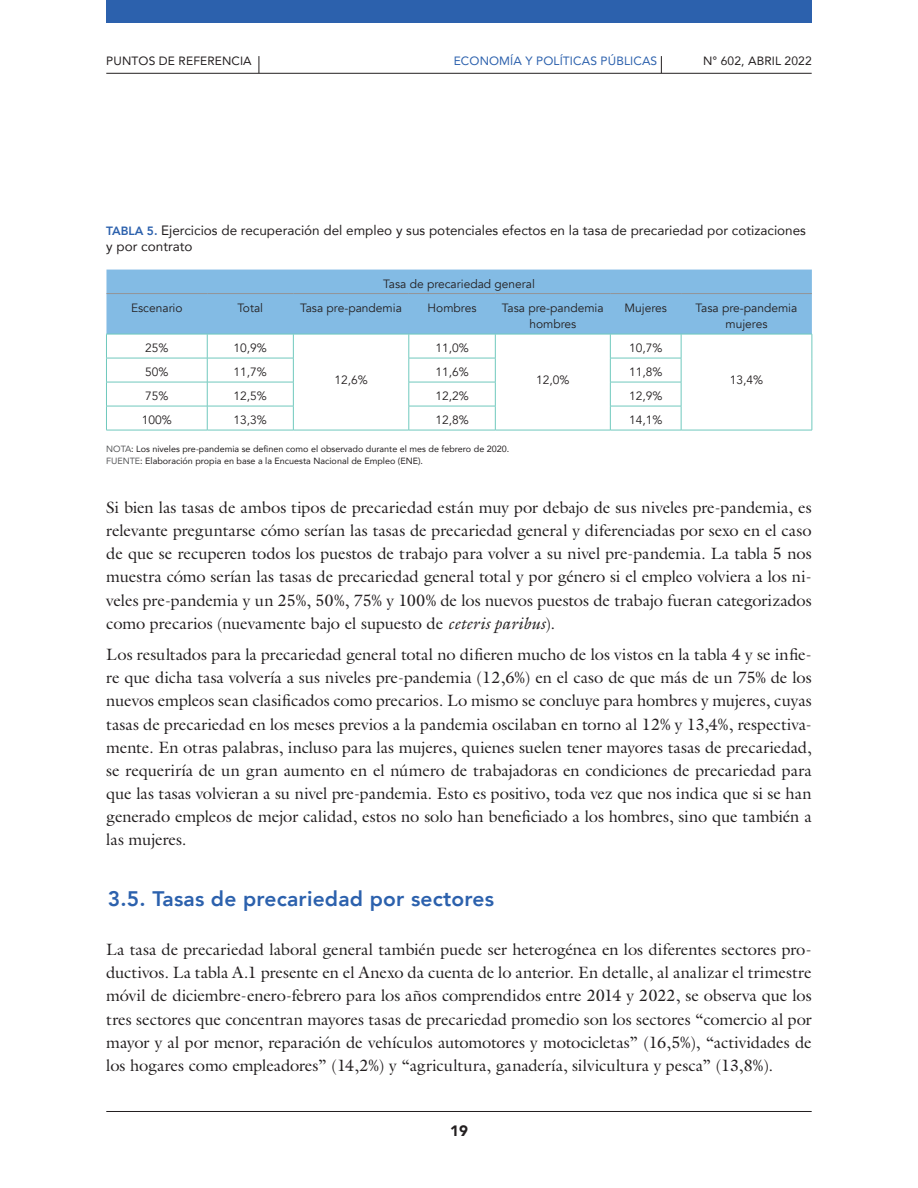
<style>
.page{position:relative;width:918px;height:1188px;background:#fff}
.page>*{position:absolute;margin:0;border:0;box-sizing:border-box;transform-origin:0 0}
.t1{font:800 21px "Avenir";letter-spacing:.01em;color:#2c61ad}
.t2{font:16.5px/23.1px "Galliard Pro";letter-spacing:-.005em;color:#231f20;text-align:justify}
.t3{font:900 15px "Avenir";color:#231f20}
.t4{font:13.5px/16.2px "Avenir";color:#231f20}
.t5{font:12px/16.5px "Avenir";color:#231f20;text-align:center}
.t6{font:12px "Avenir";letter-spacing:.01em;color:#231f20}
.t7{font:12px "Avenir";letter-spacing:.01em;color:#2c61ad}
.t8{font:9px/12px "Avenir";color:#231f20}
.s1{font-weight:800;font-size:12px;color:#2c61ad}
.s2{color:#57585a}
.s3{font-style:italic}
</style>
<div class="page">
<hr style="left:106px;top:1111px;width:706px;height:1px;background:#231f20">
<div style="left:106px;top:0;width:706px;height:23px;background:#2c61ad"></div>
<hr style="left:106px;top:73px;width:706px;height:1px;background:#231f20">
<svg style="left:259px;top:56px;width:1px;height:17px"></svg>
<svg style="left:661px;top:56px;width:1px;height:17px"></svg>
<div style="left:106px;top:270px;width:706px;height:64px;background:#83bbe4"></div>
<hr style="left:207px;top:358px;width:87px;height:1px;background:#70c9be">
<hr style="left:409px;top:358px;width:87px;height:1px;background:#70c9be">
<hr style="left:610px;top:358px;width:71px;height:1px;background:#70c9be">
<hr style="left:207px;top:382px;width:87px;height:1px;background:#70c9be">
<hr style="left:409px;top:382px;width:87px;height:1px;background:#70c9be">
<hr style="left:610px;top:382px;width:71px;height:1px;background:#70c9be">
<hr style="left:207px;top:406px;width:87px;height:1px;background:#70c9be">
<svg style="left:293px;top:335px;width:1px;height:95px"></svg>
<hr style="left:409px;top:406px;width:87px;height:1px;background:#70c9be">
<svg style="left:409px;top:335px;width:1px;height:95px"></svg>
<svg style="left:495px;top:335px;width:1px;height:95px"></svg>
<hr style="left:610px;top:406px;width:71px;height:1px;background:#70c9be">
<svg style="left:610px;top:335px;width:1px;height:95px"></svg>
<svg style="left:681px;top:335px;width:1px;height:95px"></svg>
<hr style="left:106px;top:358px;width:101px;height:1px;background:#70c9be">
<hr style="left:106px;top:382px;width:101px;height:1px;background:#70c9be">
<hr style="left:106px;top:406px;width:101px;height:1px;background:#70c9be">
<hr style="left:106px;top:293px;width:101px;height:1px;background:#939598">
<hr style="left:207px;top:293px;width:86px;height:1px;background:#939598">
<hr style="left:293px;top:293px;width:116px;height:1px;background:#939598">
<hr style="left:409px;top:293px;width:86px;height:1px;background:#939598">
<hr style="left:495px;top:293px;width:115px;height:1px;background:#939598">
<hr style="left:610px;top:293px;width:71px;height:1px;background:#939598">
<hr style="left:681px;top:293px;width:131px;height:1px;background:#939598">
<hr style="left:207px;top:334px;width:86px;height:1px;background:#70c9be">
<hr style="left:293px;top:334px;width:116px;height:1px;background:#70c9be">
<hr style="left:409px;top:334px;width:86px;height:1px;background:#70c9be">
<hr style="left:495px;top:334px;width:115px;height:1px;background:#70c9be">
<hr style="left:610px;top:334px;width:71px;height:1px;background:#70c9be">
<hr style="left:681px;top:334px;width:131px;height:1px;background:#70c9be">
<svg style="left:812px;top:334px;width:1px;height:96px"></svg>
<hr style="left:207px;top:430px;width:86px;height:1px;background:#70c9be">
<hr style="left:293px;top:430px;width:116px;height:1px;background:#70c9be">
<hr style="left:409px;top:430px;width:86px;height:1px;background:#70c9be">
<hr style="left:495px;top:430px;width:115px;height:1px;background:#70c9be">
<hr style="left:610px;top:430px;width:71px;height:1px;background:#70c9be">
<hr style="left:681px;top:430px;width:131px;height:1px;background:#70c9be">
<hr style="left:106px;top:334px;width:101px;height:1px;background:#70c9be">
<svg style="left:106px;top:334px;width:1px;height:96px"></svg>
<svg style="left:207px;top:334px;width:1px;height:96px"></svg>
<hr style="left:106px;top:430px;width:101px;height:1px;background:#70c9be">
<p class="t6" style="left:106px;top:51px;width:147px">PUNTOS DE REFERENCIA</p>
<p class="t7" style="left:454px;top:51px;width:205px">ECONOMÍA Y POLÍTICAS PÚBLICAS</p>
<p class="t6" style="left:703px;top:52px;width:110px">N° 602, ABRIL 2022</p>
<p class="t4" style="left:106px;top:221px;width:701px"><span class="s1">TABLA 5.</span> Ejercicios de recuperación del empleo y sus potenciales efectos en la tasa de precariedad por cotizaciones y por contrato</p>
<p class="t5" style="left:383px;top:275px;width:153px">Tasa de precariedad general</p>
<p class="t5" style="left:131px;top:299px;width:53px">Escenario</p>
<p class="t5" style="left:237px;top:299px;width:27px">Total</p>
<p class="t5" style="left:300px;top:299px;width:103px">Tasa pre-pandemia</p>
<p class="t5" style="left:428px;top:299px;width:50px">Hombres</p>
<p class="t5" style="left:502px;top:299px;width:103px">Tasa pre-pandemia hombres</p>
<p class="t5" style="left:625px;top:299px;width:44px">Mujeres</p>
<p class="t5" style="left:696px;top:299px;width:103px">Tasa pre-pandemia mujeres</p>
<p class="t5" style="left:145px;top:340px;width:25px">25%</p>
<p class="t5" style="left:234px;top:340px;width:35px">10,9%</p>
<p class="t5" style="left:334px;top:371px;width:35px">12,6%</p>
<p class="t5" style="left:435px;top:340px;width:35px">11,0%</p>
<p class="t5" style="left:629px;top:340px;width:35px">10,7%</p>
<p class="t5" style="left:145px;top:364px;width:25px">50%</p>
<p class="t5" style="left:234px;top:364px;width:35px">11,7%</p>
<p class="t5" style="left:435px;top:364px;width:35px">11,6%</p>
<p class="t5" style="left:629px;top:364px;width:35px">11,8%</p>
<p class="t5" style="left:145px;top:388px;width:25px">75%</p>
<p class="t5" style="left:234px;top:388px;width:35px">12,5%</p>
<p class="t5" style="left:435px;top:388px;width:35px">12,2%</p>
<p class="t5" style="left:629px;top:388px;width:35px">12,9%</p>
<p class="t5" style="left:142px;top:412px;width:32px">100%</p>
<p class="t5" style="left:234px;top:412px;width:35px">13,3%</p>
<p class="t5" style="left:435px;top:412px;width:35px">12,8%</p>
<p class="t5" style="left:629px;top:412px;width:35px">14,1%</p>
<p class="t8" style="left:106px;top:443px;width:405px"><span class="s2">NOTA</span>: Los niveles pre-pandemia se definen como el observado durante el mes de febrero de 2020.<br><span class="s2">FUENTE</span>: Elaboración propia en base a la Encuesta Nacional de Empleo (ENE).</p>
<p class="t2" style="left:106px;top:496px;width:707px">Si bien las tasas de ambos tipos de precariedad están muy por debajo de sus niveles pre-pandemia, es relevante preguntarse cómo serían las tasas de precariedad general y diferenciadas por sexo en el caso de que se recuperen todos los puestos de trabajo para volver a su nivel pre-pandemia. La tabla 5 nos muestra cómo serían las tasas de precariedad general total y por género si el empleo volviera a los ni&shy;veles pre-pandemia y un 25%, 50%, 75% y 100% de los nuevos puestos de trabajo fueran categorizados como precarios (nuevamente bajo el supuesto de <span class="s3">ceteris paribus</span>).</p>
<p class="t2" style="left:106px;top:643px;width:707px">Los resultados para la precariedad general total no difieren mucho de los vistos en la tabla 4 y se infie&shy;re que dicha tasa volvería a sus niveles pre-pandemia (12,6%) en el caso de que más de un 75% de los nuevos empleos sean clasificados como precarios. Lo mismo se concluye para hombres y mujeres, cuyas tasas de precariedad en los meses previos a la pandemia oscilaban en torno al 12% y 13,4%, respectiva&shy;mente. En otras palabras, incluso para las mujeres, quienes suelen tener mayores tasas de precariedad, se requeriría de un gran aumento en el número de trabajadoras en condiciones de precariedad para que las tasas volvieran a su nivel pre-pandemia. Esto es positivo, toda vez que nos indica que si se han generado empleos de mejor calidad, estos no solo han beneficiado a los hombres, sino que también a las mujeres.</p>
<p class="t5" style="left:536px;top:371px;width:35px">12,0%</p>
<p class="t5" style="left:730px;top:371px;width:35px">13,4%</p>
<p class="t1" style="left:108px;top:880px;width:388px">3.5. Tasas de precariedad por sectores</p>
<p class="t2" style="left:106px;top:937px;width:707px">La tasa de precariedad laboral general también puede ser heterogénea en los diferentes sectores pro&shy;ductivos. La tabla A.1 presente en el Anexo da cuenta de lo anterior. En detalle, al analizar el trimestre móvil de diciembre-enero-febrero para los años comprendidos entre 2014 y 2022, se observa que los tres sectores que concentran mayores tasas de precariedad promedio son los sectores “comercio al por mayor y al por menor, reparación de vehículos automotores y motocicletas” (16,5%), “actividades de los hogares como empleadores” (14,2%) y “agricultura, ganadería, silvicultura y pesca” (13,8%).</p>
<p class="t3" style="left:450px;top:1118px;width:19px">19</p>
</div>
